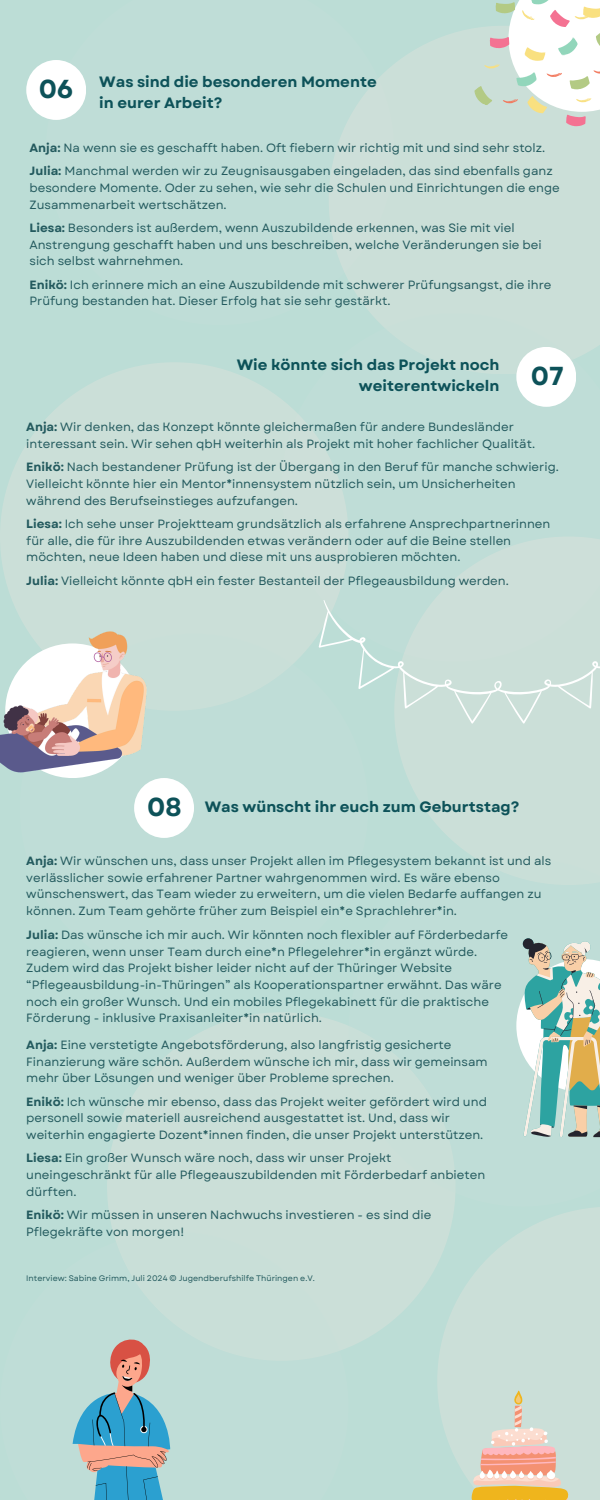
<style>
.page{position:relative;width:600px;height:1500px;background:#bcddd6}
.page>*{position:absolute;margin:0;border:0;box-sizing:border-box;transform-origin:0 0}
.t1{font:700 26px "Garet";color:#0d5259}
.t2{font:700 15px/21px "Garet";color:#0d5259;text-align:right}
.t3{font:12px/16.7px "Garet";color:#235a5e}
.t4{font:8px "Garet";color:#235a5e}
.s1{font-weight:700}
</style>
<div class="page">
<svg style="left:329px;top:30px;width:271px;height:283px;fill:#cbdfd8"></svg>
<svg style="left:318px;top:313px;width:282px;height:334px"></svg>
<div style="left:0;top:362px;width:349px;height:349px;background:#cbdfd8;border-radius:50%"></div>
<div style="left:20px;top:634px;width:348px;height:348px;background:#bfddd7;border-radius:50%"></div>
<div style="left:394px;top:537px;width:206px;height:348px;background:linear-gradient(to right,#c3ded7,#cedfd9)"></div>
<div style="left:107px;top:1012px;width:349px;height:349px;background:#cbdfd8;border-radius:50%"></div>
<svg style="left:355px;top:858px;width:245px;height:342px"></svg>
<div style="left:437px;top:1207px;width:163px;height:293px;background:linear-gradient(to right,#c4ded7,#cddfd8)"></div>
<div style="left:134px;top:778px;width:60px;height:60px;background:#fff;border-radius:50%"></div>
<div style="left:516px;top:347px;width:60px;height:60px;background:#fff;border-radius:50%"></div>
<svg style="left:319px;top:600px;width:281px;height:124px"></svg>
<svg style="left:467px;top:0;width:133px;height:136px"></svg>
<svg style="left:470px;top:1391px;width:99px;height:109px"></svg>
<div style="left:26px;top:60px;width:60px;height:60px;background:#fff;border-radius:50%"></div>
<svg style="left:516px;top:959px;width:7px;height:133px"></svg>
<svg style="left:523px;top:938px;width:77px;height:199px"></svg>
<img style="left:0;top:631px;width:147px;height:142px">
<svg style="left:73px;top:1339px;width:98px;height:161px"></svg>
<h2 class="t1" style="left:39px;top:70px;width:36px">06</h2>
<h2 class="t2" style="left:99px;top:71px;width:279px;text-align:left">Was sind die besonderen Momente in eurer Arbeit?</h2>
<p class="t3" style="left:29px;top:139px;width:517px"><span class="s1">Anja:</span> Na wenn sie es geschafft haben. Oft fiebern wir richtig mit und sind sehr stolz.</p>
<h1 class="t3" style="left:29px;top:163px;width:532px"><span class="s1">Julia:</span> Manchmal werden wir zu Zeugnisausgaben eingeladen, das sind ebenfalls ganz besondere Momente. Oder zu sehen, wie sehr die Schulen und Einrichtungen die enge<br>Zusammenarbeit wertschätzen.</h1>
<h2 class="t3" style="left:29px;top:219px;width:514px"><span class="s1">Liesa:</span> Besonders ist außerdem, wenn Auszubildende erkennen, was Sie mit viel<br>Anstrengung geschafft haben und uns beschreiben, welche Veränderungen sie bei sich selbst wahrnehmen.</h2>
<h2 class="t3" style="left:29px;top:276px;width:524px"><span class="s1">Enikö:</span> Ich erinnere mich an eine Auszubildende mit schwerer Prüfungsangst, die ihre<br>Prüfung bestanden hat. Dieser Erfolg hat sie sehr gestärkt.</h2>
<p class="t2" style="left:237px;top:354px;width:264px">Wie könnte sich das Projekt noch weiterentwickeln</p>
<p class="t3" style="left:26px;top:419px;width:510px"><span class="s1">Anja:</span> Wir denken, das Konzept könnte gleichermaßen für andere Bundesländer interessant sein. Wir sehen qbH weiterhin als Projekt mit hoher fachlicher Qualität.</p>
<h1 class="t3" style="left:26px;top:459px;width:534px"><span class="s1">Enikö:</span> Nach bestandener Prüfung ist der Übergang in den Beruf für manche schwierig.<br>Vielleicht könnte hier ein Mentor*innensystem nützlich sein, um Unsicherheiten während des Berufseinstieges aufzufangen.</h1>
<h2 class="t3" style="left:26px;top:516px;width:526px"><span class="s1">Liesa:</span> Ich sehe unser Projektteam grundsätzlich als erfahrene Ansprechpartnerinnen für alle, die für ihre Auszubildenden etwas verändern oder auf die Beine stellen möchten, neue Ideen haben und diese mit uns ausprobieren möchten.</h2>
<h2 class="t3" style="left:26px;top:572px;width:484px"><span class="s1">Julia:</span> Vielleicht könnte qbH ein fester Bestanteil der Pflegeausbildung werden.</h2>
<h2 class="t1" style="left:531px;top:357px;width:34px">07</h2>
<p class="t1" style="left:147px;top:788px;width:36px">08</p>
<p class="t2" style="left:205px;top:797px;width:316px">Was wünscht ihr euch zum Geburtstag?</p>
<p class="t3" style="left:26px;top:853px;width:527px"><span class="s1">Anja:</span> Wir wünschen uns, dass unser Projekt allen im Pflegesystem bekannt ist und als verlässlicher sowie erfahrener Partner wahrgenommen wird. Es wäre ebenso wünschenswert, das Team wieder zu erweitern, um die vielen Bedarfe auffangen zu können. Zum Team gehörte früher zum Beispiel ein*e Sprachlehrer*in.</p>
<h1 class="t3" style="left:26px;top:927px;width:483px"><span class="s1">Julia:</span> Das wünsche ich mir auch. Wir könnten noch flexibler auf Förderbedarfe reagieren, wenn unser Team durch eine*n Pflegelehrer*in ergänzt würde.<br>Zudem wird das Projekt bisher leider nicht auf der Thüringer Website “Pflegeausbildung-in-Thüringen” als Kooperationspartner erwähnt. Das wäre noch ein großer Wunsch. Und ein mobiles Pflegekabinett für die praktische Förderung - inklusive Praxisanleiter*in natürlich.</h1>
<h2 class="t3" style="left:26px;top:1036px;width:463px"><span class="s1">Anja:</span> Eine verstetigte Angebotsförderung, also langfristig gesicherte<br>Finanzierung wäre schön. Außerdem wünsche ich mir, dass wir gemeinsam mehr über Lösungen und weniger über Probleme sprechen.</h2>
<h2 class="t3" style="left:26px;top:1093px;width:462px"><span class="s1">Enikö:</span> Ich wünsche mir ebenso, dass das Projekt weiter gefördert wird und personell sowie materiell ausreichend ausgestattet ist. Und, dass wir weiterhin engagierte Dozent*innen finden, die unser Projekt unterstützen.</h2>
<h2 class="t3" style="left:26px;top:1150px;width:461px"><span class="s1">Liesa:</span> Ein großer Wunsch wäre noch, dass wir unser Projekt uneingeschränkt für alle Pflegeauszubildenden mit Förderbedarf anbieten dürften.</h2>
<h2 class="t3" style="left:26px;top:1206px;width:407px"><span class="s1">Enikö:</span> Wir müssen in unseren Nachwuchs investieren - es sind die<br>Pflegekräfte von morgen!</h2>
<h2 class="t4" style="left:26px;top:1272px;width:290px">Interview: Sabine Grimm, Juli 2024 © Jugendberufshilfe Thüringen e.V.</h2>
</div>
